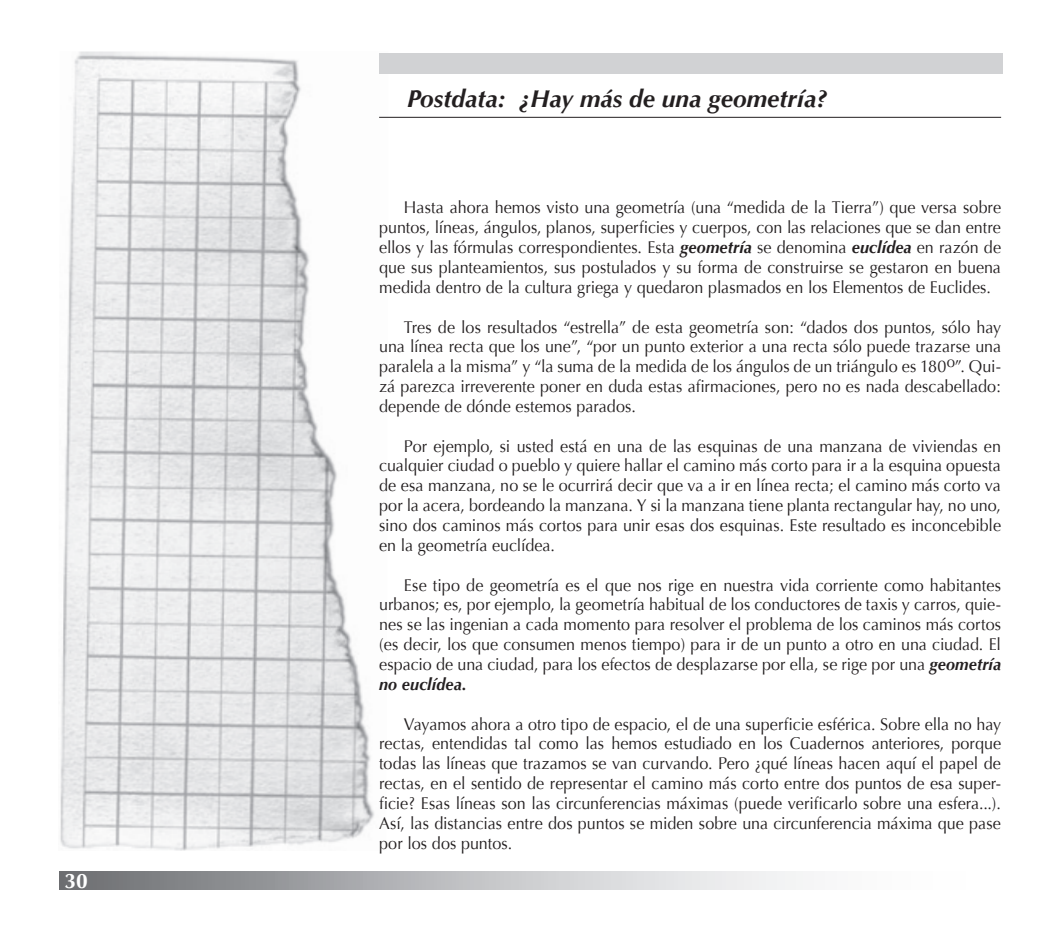
<style>
.page{position:relative;width:1062px;height:943px;background:#fff}
.page>*{position:absolute;margin:0;border:0;box-sizing:border-box;transform-origin:0 0}
.t1{font:italic 700 24.5px "Optima";color:#231f20}
.t2{font:700 21px "Optima";color:#fff}
.t3{font:16.97px/19.8px "Optima";color:#231f20;text-align:justify;scale:.95 1}
.s1{font-weight:700;font-style:italic}
</style>
<div class="page">
<div style="left:60px;top:871px;width:942px;height:18px;background:linear-gradient(to right,#75777b,#fff)"></div>
<img style="left:60px;top:51px;width:328px;height:800px">
<hr style="left:379px;top:117px;width:622px;height:1px;background:#231f20">
<div style="left:379px;top:54px;width:623px;height:20px;background:#d1d2d4"></div>
<p class="t2" style="left:64px;top:868px;width:25px">30</p>
<h1 class="t1" style="left:407px;top:84px;width:421px">Postdata: ¿Hay más de una geometría?</h1>
<p class="t3" style="left:379px;top:198px;width:656px;text-indent:25px">Hasta ahora hemos visto una geometría (una “medida de la Tierra”) que versa sobre puntos, líneas, ángulos, planos, superficies y cuerpos, con las relaciones que se dan entre ellos y las fórmulas correspondientes. Esta <span class="s1">geometría</span> se denomina <span class="s1">euclídea</span> en razón de que sus planteamientos, sus postulados y su forma de construirse se gestaron en buena medida dentro de la cultura griega y quedaron plasmados en los Elementos de Euclides.</p>
<p class="t3" style="left:379px;top:317px;width:656px;text-indent:25px">Tres de los resultados “estrella” de esta geometría son: “dados dos puntos, sólo hay una línea recta que los une”, “por un punto exterior a una recta sólo puede trazarse una paralela a la misma” y “la suma de la medida de los ángulos de un triángulo es 180<sup>o</sup>”. Qui&shy;zá parezca irreverente poner en duda estas afirmaciones, pero no es nada descabellado: depende de dónde estemos parados.</p>
<p class="t3" style="left:379px;top:436px;width:656px;text-indent:25px">Por ejemplo, si usted está en una de las esquinas de una manzana de viviendas en cualquier ciudad o pueblo y quiere hallar el camino más corto para ir a la esquina opuesta de esa manzana, no se le ocurrirá decir que va a ir en línea recta; el camino más corto va por la acera, bordeando la manzana. Y si la manzana tiene planta rectangular hay, no uno, sino dos caminos más cortos para unir esas dos esquinas. Este resultado es inconcebible en la geometría euclídea.</p>
<p class="t3" style="left:379px;top:575px;width:656px;text-indent:25px">Ese tipo de geometría es el que nos rige en nuestra vida corriente como habitantes urbanos; es, por ejemplo, la geometría habitual de los conductores de taxis y carros, quie&shy;nes se las ingenian a cada momento para resolver el problema de los caminos más cortos (es decir, los que consumen menos tiempo) para ir de un punto a otro en una ciudad. El espacio de una ciudad, para los efectos de desplazarse por ella, se rige por una <span class="s1">geometría no euclídea.</span></p>
<p class="t3" style="left:379px;top:714px;width:656px;text-indent:25px">Vayamos ahora a otro tipo de espacio, el de una superficie esférica. Sobre ella no hay rectas, entendidas tal como las hemos estudiado en los Cuadernos anteriores, porque todas las líneas que trazamos se van curvando. Pero ¿qué líneas hacen aquí el papel de rectas, en el sentido de representar el camino más corto entre dos puntos de esa super&shy;ficie? Esas líneas son las circunferencias máximas (puede verificarlo sobre una esfera...).<br>Así, las distancias entre dos puntos se miden sobre una circunferencia máxima que pase por los dos puntos.</p>
</div>
